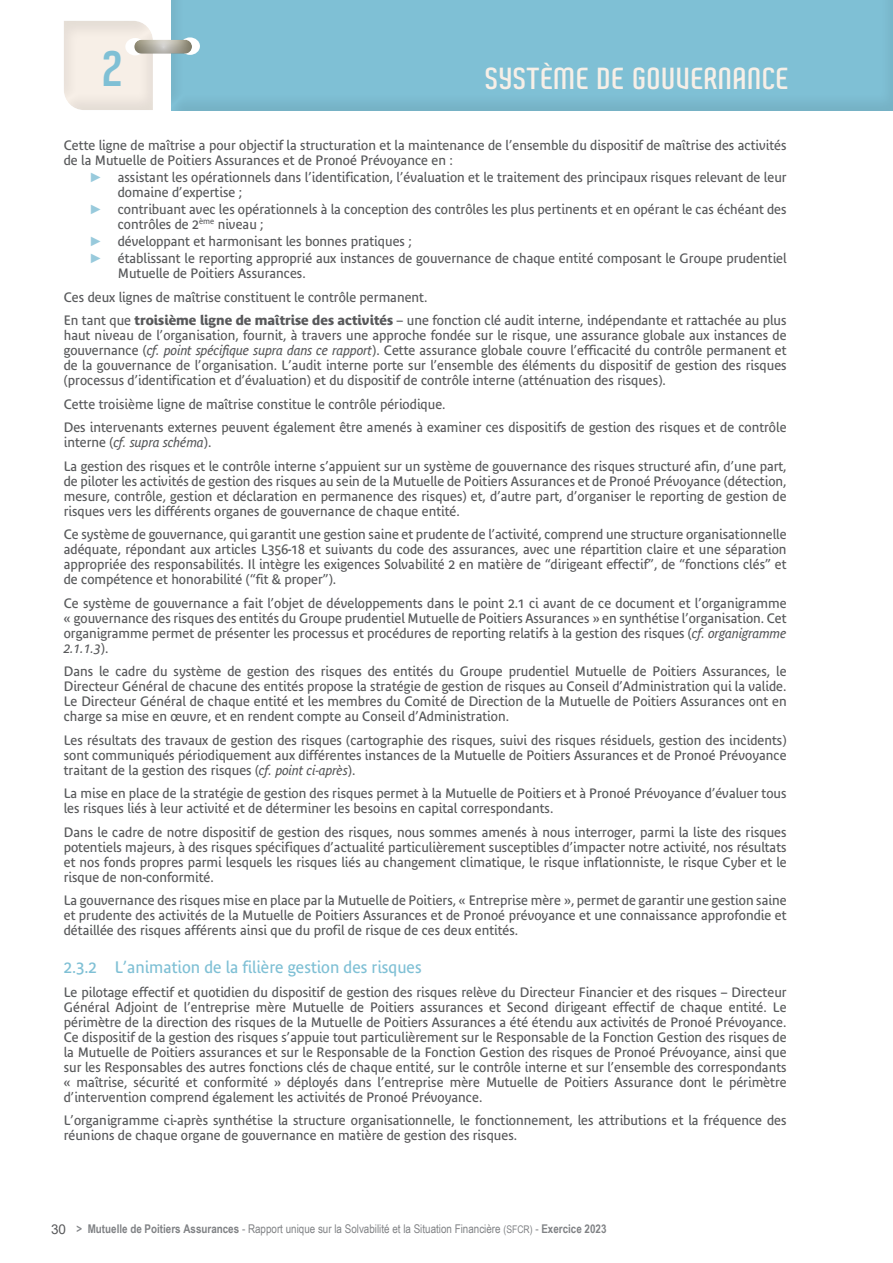
<style>
.page{position:relative;width:893px;height:1263px;background:#fff}
.page>*{position:absolute;margin:0;border:0;box-sizing:border-box;transform-origin:0 0}
.t1{font:900 54px "Aldo Pro";color:#7fc0d5;scale:.83 1}
.t2{font:700 33px "Aldo Pro";color:#f7efe7;scale:.91 1}
.t3{font:16.5px "Bienvenue Beta";color:#7fc0d5}
.t4{font:13.5px/15px "Bienvenue Beta";color:#58595b;text-align:justify}
.t5{font:italic 13.5px "Bienvenue";color:#58595b}
.t6{font:12px "Arial Narrow";color:#808285}
.s1{font-family:"Arial";color:#98cadc}
.s2{font-weight:700}
.s3{font-family:"Bienvenue";font-style:italic}
.s4{font-family:"Bienvenue Beta";font-style:normal}
.s5{font-family:"Arial";font-size:13.5px;color:#58595b}
.s6{font-size:10.5px}
</style>
<div class="page">
<div style="left:158px;top:0;width:735px;height:111px;background:#7fc0d5"></div>
<div style="left:50px;top:9px;width:119px;height:102px;background:#000;opacity:.08"></div>
<svg style="left:180px;top:37px;width:20px;height:18px"></svg>
<div style="left:125px;top:38px;width:20px;height:17px;background:#fff;border-radius:50%"></div>
<div style="left:122px;top:39px;width:83px;height:28px;background:#000;opacity:.23"></div>
<h1 class="t1" style="left:101px;top:37px;width:28px">2</h1>
<h2 class="t2" style="left:485px;top:59px;width:335px">SYSTÈME DE GOUVERNANCE</h2>
<p class="t4" style="left:64px;top:137px;width:724px">Cette ligne de maîtrise a pour objectif la structuration et la maintenance de l’ensemble du dispositif de maîtrise des activités de la Mutuelle de Poitiers Assurances et de Pronoé Prévoyance en :</p>
<p class="t4" style="left:118px;top:169px;width:670px;text-indent:-28px"><span class="s1">►</span> assistant les opérationnels dans l’identification, l’évaluation et le traitement des principaux risques relevant de leur domaine d’expertise ;</p>
<p class="t4" style="left:118px;top:202px;width:670px;text-indent:-28px"><span class="s1">►</span> contribuant avec les opérationnels à la conception des contrôles les plus pertinents et en opérant le cas échéant des contrôles de 2<sup>ème</sup> niveau ;</p>
<p class="t4" style="left:89px;top:233px;width:699px;line-height:17.1px"><span class="s1">►</span> développant et harmonisant les bonnes pratiques ;<br><span class="s1">►</span> établissant le reporting approprié aux instances de gouvernance de chaque entité composant le Groupe prudentiel</p>
<p class="t4" style="left:64px;top:262px;width:724px;line-height:23.5px;text-align:left;text-indent:54px">Mutuelle de Poitiers Assurances.<br>Ces deux lignes de maîtrise constituent le contrôle permanent.<br>En tant que <span class="s2">troisième ligne de maîtrise des activités</span> – une fonction clé audit interne, indépendante et rattachée au plus</p>
<p class="t4" style="left:64px;top:328px;width:724px">haut niveau de l’organisation, fournit, à travers une approche fondée sur le risque, une assurance globale aux instances de gouvernance (<span class="s3">cf. point spécifique supra dans ce rapport</span>). Cette assurance globale couvre l’efficacité du contrôle permanent et de la gouvernance de l’organisation. L’audit interne porte sur l’ensemble des éléments du dispositif de gestion des risques (processus d’identification et d’évaluation) et du dispositif de contrôle interne (atténuation des risques).</p>
<p class="t4" style="left:64px;top:392px;width:724px;line-height:23.5px">Cette troisième ligne de maîtrise constitue le contrôle périodique.<br>Des intervenants externes peuvent également être amenés à examiner ces dispositifs de gestion des risques et de contrôle</p>
<p class="t5" style="left:64px;top:435px;width:149px"><span class="s4">interne (</span>cf. supra schéma<span class="s4">).</span></p>
<p class="t4" style="left:64px;top:458px;width:724px">La gestion des risques et le contrôle interne s’appuient sur un système de gouvernance des risques structuré afin, d’une part, de piloter les activités de gestion des risques au sein de la Mutuelle de Poitiers Assurances et de Pronoé Prévoyance (détection, mesure, contrôle, gestion et déclaration en permanence des risques) et, d’autre part, d’organiser le reporting de gestion de risques vers les différents organes de gouvernance de chaque entité.</p>
<p class="t4" style="left:64px;top:527px;width:724px">Ce système de gouvernance, qui garantit une gestion saine et prudente de l’activité, comprend une structure organisationnelle adéquate, répondant aux articles L356-18 et suivants du code des assurances, avec une répartition claire et une séparation appropriée des responsabilités. Il intègre les exigences Solvabilité 2 en matière de “dirigeant effectif”, de “fonctions clés” et de compétence et honorabilité (“fit &amp; proper”).</p>
<p class="t4" style="left:64px;top:595px;width:724px">Ce système de gouvernance a fait l’objet de développements dans le point 2.1 ci avant de ce document et l’organigramme « gouvernance des risques des entités du Groupe prudentiel Mutuelle de Poitiers Assurances » en synthétise l’organisation. Cet organigramme permet de présenter les processus et procédures de reporting relatifs à la gestion des risques (<span class="s3">cf. organigramme</span></p>
<p class="t5" style="left:64px;top:640px;width:46px">2.1.1.3<span class="s4">).</span></p>
<p class="t4" style="left:64px;top:664px;width:724px">Dans le cadre du système de gestion des risques des entités du Groupe prudentiel Mutuelle de Poitiers Assurances, le Directeur Général de chacune des entités propose la stratégie de gestion de risques au Conseil d’Administration qui la valide.<br>Le Directeur Général de chaque entité et les membres du Comité de Direction de la Mutuelle de Poitiers Assurances ont en charge sa mise en œuvre, et en rendent compte au Conseil d’Administration.</p>
<p class="t4" style="left:64px;top:732px;width:724px">Les résultats des travaux de gestion des risques (cartographie des risques, suivi des risques résiduels, gestion des incidents) sont communiqués périodiquement aux différentes instances de la Mutuelle de Poitiers Assurances et de Pronoé Prévoyance traitant de la gestion des risques (<span class="s3">cf. point ci-après</span>).</p>
<p class="t4" style="left:64px;top:786px;width:724px">La mise en place de la stratégie de gestion des risques permet à la Mutuelle de Poitiers et à Pronoé Prévoyance d’évaluer tous les risques liés à leur activité et de déterminer les besoins en capital correspondants.</p>
<p class="t4" style="left:64px;top:824px;width:724px">Dans le cadre de notre dispositif de gestion des risques, nous sommes amenés à nous interroger, parmi la liste des risques potentiels majeurs, à des risques spécifiques d’actualité particulièrement susceptibles d’impacter notre activité, nos résultats et nos fonds propres parmi lesquels les risques liés au changement climatique, le risque inflationniste, le risque Cyber et le risque de non-conformité.</p>
<p class="t4" style="left:64px;top:893px;width:724px">La gouvernance des risques mise en place par la Mutuelle de Poitiers, « Entreprise mère », permet de garantir une gestion saine et prudente des activités de la Mutuelle de Poitiers Assurances et de Pronoé prévoyance et une connaissance approfondie et détaillée des risques afférents ainsi que du profil de risque de ces deux entités.</p>
<p class="t3" style="left:64px;top:958px;width:359px">2.3.2 L’animation de la filière gestion des risques</p>
<p class="t4" style="left:64px;top:984px;width:724px">Le pilotage effectif et quotidien du dispositif de gestion des risques relève du Directeur Financier et des risques – Directeur Général Adjoint de l’entreprise mère Mutuelle de Poitiers assurances et Second dirigeant effectif de chaque entité. Le périmètre de la direction des risques de la Mutuelle de Poitiers Assurances a été étendu aux activités de Pronoé Prévoyance.<br>Ce dispositif de la gestion des risques s’appuie tout particulièrement sur le Responsable de la Fonction Gestion des risques de la Mutuelle de Poitiers assurances et sur le Responsable de la Fonction Gestion des risques de Pronoé Prévoyance, ainsi que sur les Responsables des autres fonctions clés de chaque entité, sur le contrôle interne et sur l’ensemble des correspondants « maîtrise, sécurité et conformité » déployés dans l’entreprise mère Mutuelle de Poitiers Assurance dont le périmètre d’intervention comprend également les activités de Pronoé Prévoyance.</p>
<p class="t4" style="left:64px;top:1113px;width:724px">L’organigramme ci-après synthétise la structure organisationnelle, le fonctionnement, les attributions et la fréquence des réunions de chaque organe de gouvernance en matière de gestion des risques.</p>
<p class="t6" style="left:51px;top:1220px;width:557px"><span class="s5">30</span> <span class="s2">&gt; Mutuelle de Poitiers Assurances</span> - Rapport unique sur la Solvabilité et la Situation Financière <span class="s6">(SFCR)</span> - <span class="s2">Exercice 2023</span></p>
</div>
